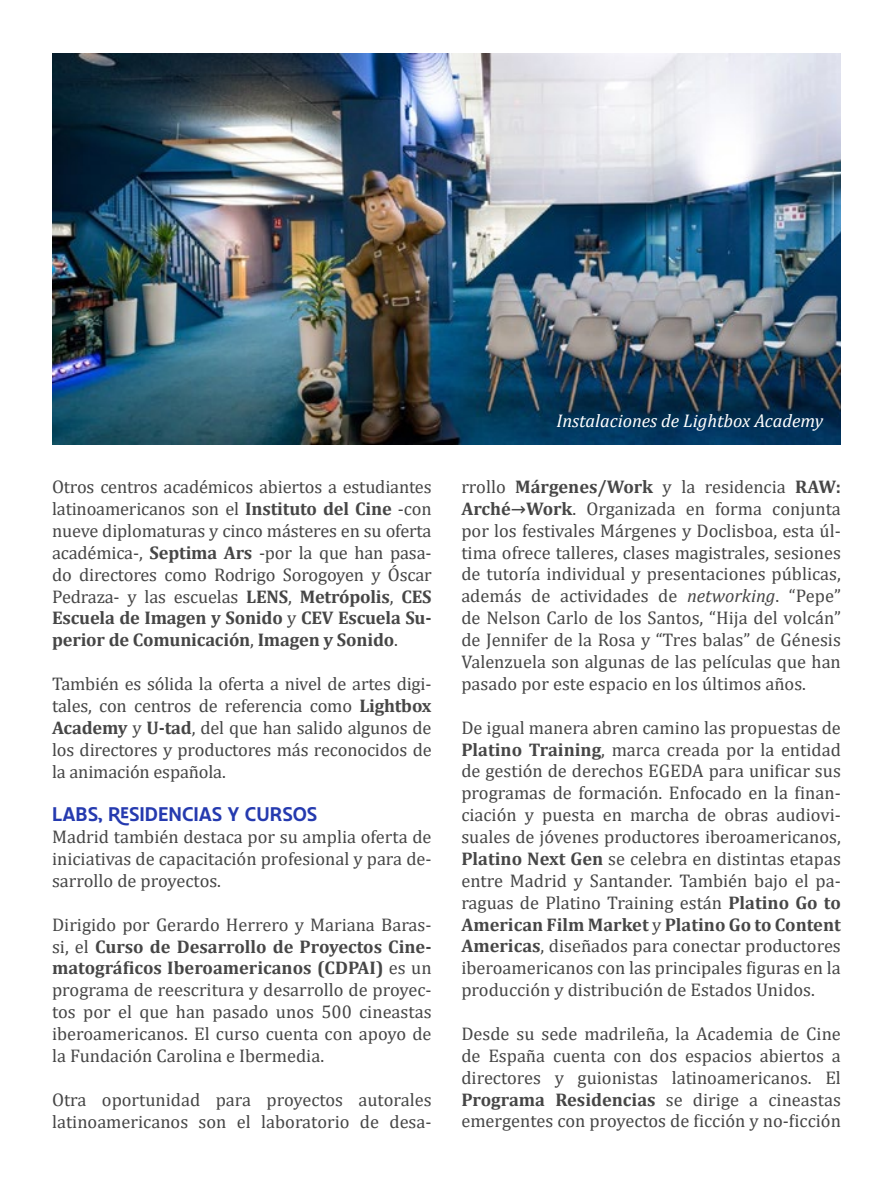
<style>
.page{position:relative;width:893px;height:1191px;background:#fff}
.page>*{position:absolute;margin:0;border:0;box-sizing:border-box;transform-origin:0 0}
.t1{font:18.38px/21.9px "Cambria";color:#464646;text-align:justify}
.t2{font:italic 18.38px "Cambria";color:#fff}
.t3{font:700 18.38px "Chulapa";color:#253aaf}
.s1{font-weight:700}
.s2{font-style:italic}
</style>
<div class="page">
<img style="left:52px;top:54px;width:789px;height:390px">
<p class="t1" style="left:52px;top:476px;width:381px">Otros centros académicos abiertos a estudiantes latinoamericanos son el <span class="s1">Instituto del Cine</span> -con nueve diplomaturas y cinco másteres en su oferta académica-, <span class="s1">Septima Ars</span> -por la que han pasa&shy;do directores como Rodrigo Sorogoyen y Óscar Pedraza- y las escuelas <span class="s1">LENS</span>, <span class="s1">Metrópolis</span>, <span class="s1">CES Escuela de Imagen y Sonido</span> y <span class="s1">CEV Escuela Su&shy;perior de Comunicación</span>, <span class="s1">Imagen y Sonido</span>.</p>
<p class="t1" style="left:52px;top:673px;width:381px">También es sólida la oferta a nivel de artes digi&shy;tales, con centros de referencia como <span class="s1">Lightbox Academy</span> y <span class="s1">U-tad</span>, del que han salido algunos de los directores y productores más reconocidos de la animación española.</p>
<p class="t3" style="left:52px;top:803px;width:267px">LABS, RESIDENCIAS Y CURSOS</p>
<p class="t1" style="left:52px;top:826px;width:381px">Madrid también destaca por su amplia oferta de iniciativas de capacitación profesional y para de&shy;sarrollo de proyectos.</p>
<p class="t1" style="left:52px;top:913px;width:381px">Dirigido por Gerardo Herrero y Mariana Baras&shy;si, el <span class="s1">Curso de Desarrollo de Proyectos Cine&shy;matográficos Iberoamericanos (CDPAI)</span> es un programa de reescritura y desarrollo de proyec&shy;tos por el que han pasado unos 500 cineastas iberoamericanos. El curso cuenta con apoyo de la Fundación Carolina e Ibermedia.</p>
<p class="t1" style="left:52px;top:1088px;width:381px">Otra oportunidad para proyectos autorales latinoamericanos son el laboratorio de desa-</p>
<p class="t2" style="left:557px;top:407px;width:268px">Instalaciones de Lightbox Academy</p>
<p class="t1" style="left:461px;top:476px;width:381px">rrollo <span class="s1">Márgenes/Work</span> y la residencia <span class="s1">RAW:<br>Arché→Work</span>. Organizada en forma conjunta por los festivales Márgenes y Doclisboa, esta úl&shy;tima ofrece talleres, clases magistrales, sesiones de tutoría individual y presentaciones públicas, además de actividades de <span class="s2">networking</span>. “Pepe” de Nelson Carlo de los Santos, “Hija del volcán” de Jennifer de la Rosa y “Tres balas” de Génesis Valenzuela son algunas de las películas que han pasado por este espacio en los últimos años.</p>
<p class="t1" style="left:461px;top:716px;width:381px">De igual manera abren camino las propuestas de <span class="s1">Platino Training</span>, marca creada por la entidad de gestión de derechos EGEDA para unificar sus programas de formación. Enfocado en la finan&shy;ciación y puesta en marcha de obras audiovi&shy;suales de jóvenes productores iberoamericanos, <span class="s1">Platino Next Gen</span> se celebra en distintas etapas entre Madrid y Santander. También bajo el pa&shy;raguas de Platino Training están <span class="s1">Platino Go to American Film Market</span> y <span class="s1">Platino Go to Content Americas</span>, diseñados para conectar productores iberoamericanos con las principales figuras en la producción y distribución de Estados Unidos.</p>
<p class="t1" style="left:461px;top:1022px;width:381px">Desde su sede madrileña, la Academia de Cine de España cuenta con dos espacios abiertos a directores y guionistas latinoamericanos. El <span class="s1">Programa Residencias</span> se dirige a cineastas emergentes con proyectos de ficción y no-ficción</p>
</div>
